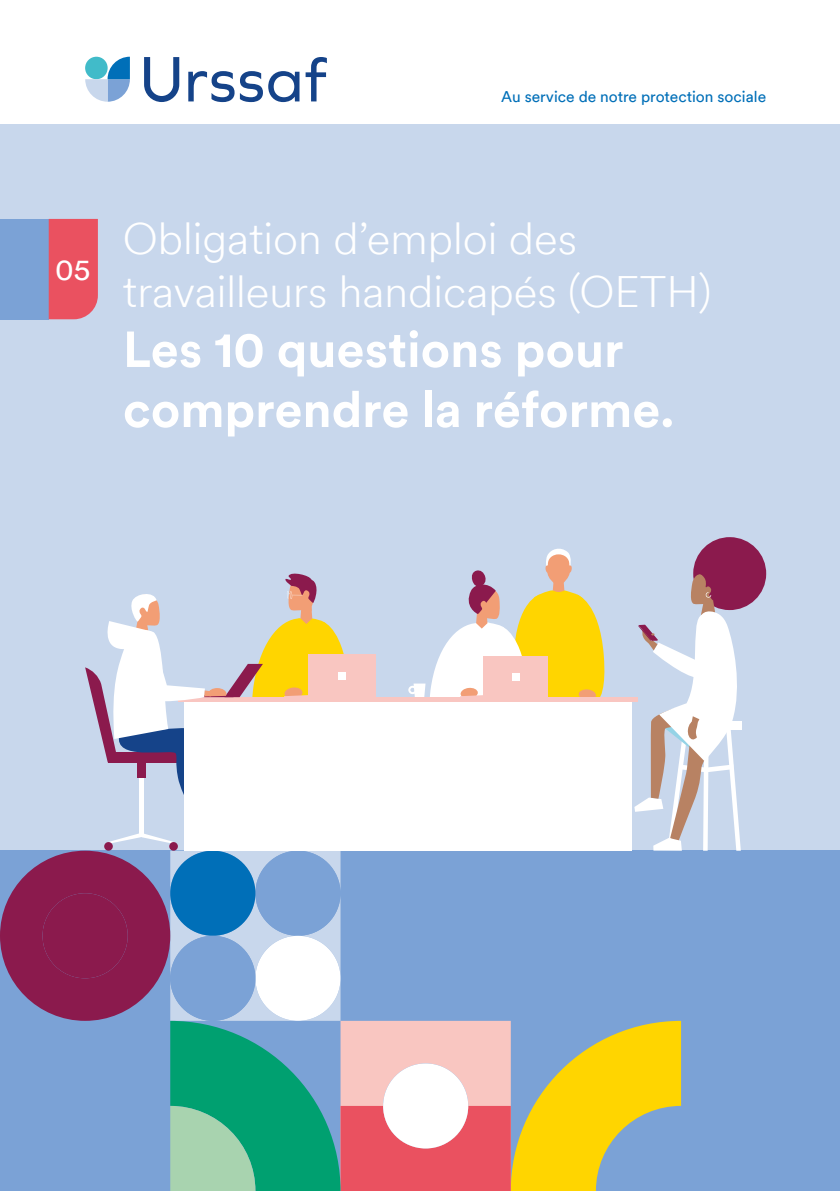
<style>
.page{position:relative;width:840px;height:1191px;background:#fff}
.page>*{position:absolute;margin:0;border:0;box-sizing:border-box;transform-origin:0 0}
.t1{font:700 50px/60px "Circular";color:#fff}
.t2{font:300 44px/52.8px "Circular";color:#fff}
.t3{font:30px "Circular";color:#fff}
.t4{font:15.4px "Circular";color:#006fb8}
</style>
<div class="page">
<div style="left:0;top:125px;width:839px;height:1066px;background:#c8d7ec"></div>
<div style="left:0;top:219px;width:49px;height:100px;background:#7ba2d6"></div>
<div style="left:49px;top:219px;width:49px;height:100px;background:#ea5160"></div>
<div style="left:0;top:850px;width:839px;height:341px;background:#7ba2d6"></div>
<svg style="left:85px;top:57px;width:45px;height:45px"></svg>
<svg style="left:144px;top:57px;width:35px;height:45px"></svg>
<svg style="left:188px;top:71px;width:46px;height:31px"></svg>
<svg style="left:240px;top:71px;width:59px;height:31px"></svg>
<svg style="left:305px;top:57px;width:22px;height:44px"></svg>
<div style="left:692px;top:537px;width:74px;height:73px;background:#8b1a4d;border-radius:50%"></div>
<svg style="left:0;top:546px;width:742px;height:645px"></svg>
<p class="t4" style="left:501px;top:86px;width:266px">Au service de notre protection sociale</p>
<p class="t3" style="left:55px;top:250px;width:37px">05</p>
<p class="t2" style="left:123px;top:210px;width:589px">Obligation d’emploi des travailleurs handicapés (OETH)</p>
<p class="t1" style="left:123px;top:317px;width:552px">Les 10 questions pour comprendre la réforme.</p>
</div>
